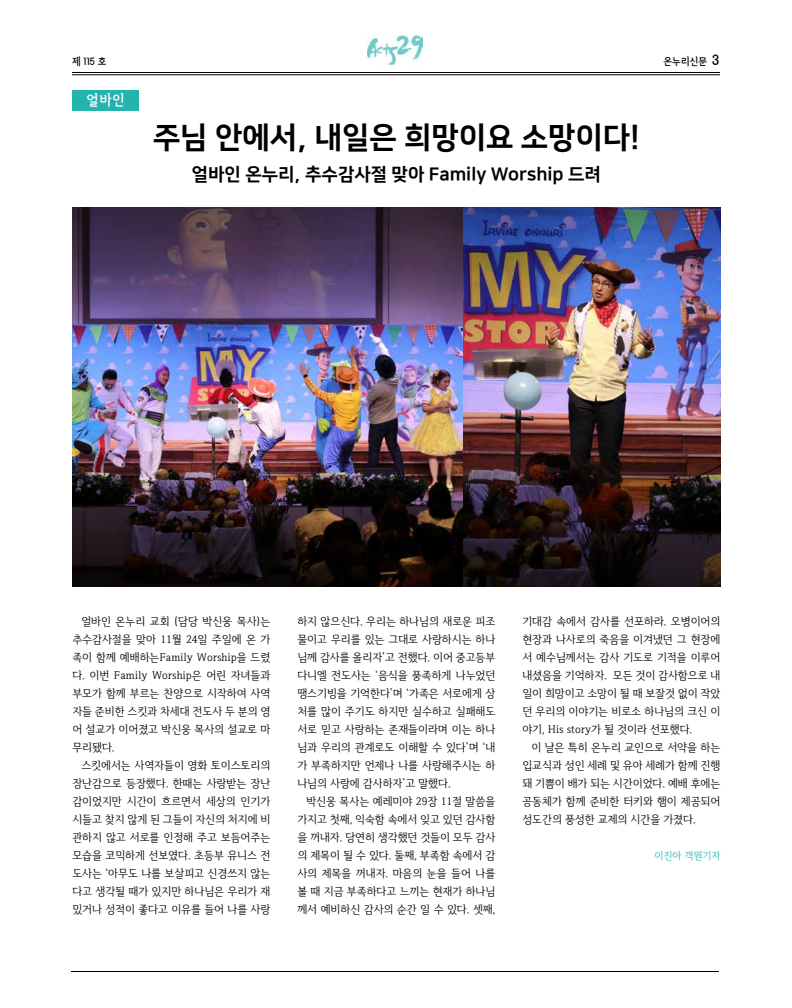
<style>
.page{position:relative;width:792px;height:1008px;background:#fff}
.page>*{position:absolute;margin:0;border:0;box-sizing:border-box;transform-origin:0 0}
.t1{font:30px "Nanum Square EB";color:#000}
.t2{font:18px "Nanum Square EB";color:#000}
.t3{font:14px "THE Banil M";color:#fff}
.t4{font:11px/18px "Iropke Batang OTFM";color:#000;text-align:justify}
.t5{font:10px "THE Banil M";color:#000}
.t6{font:10px "Iropke Batang OTFM";color:#25b4ad}
.s1{font-size:14px}
</style>
<div class="page">
<hr style="left:72px;top:72px;width:648px;height:1px;background:#000">
<img style="left:368px;top:35px;width:54px;height:30px">
<hr style="left:71px;top:972px;width:648px;height:1px;background:#000">
<hr style="left:72px;top:75px;width:648px;height:1px;background:#000">
<div style="left:72px;top:90px;width:67px;height:20px;background:#25b4ad"></div>
<img style="left:72px;top:207px;width:648px;height:380px">
<p class="t5" style="left:72px;top:56px;width:36px">제 115 호</p>
<p class="t5" style="left:664px;top:56px;width:58px">온누리신문 <span class="s1">3</span></p>
<p class="t3" style="left:87px;top:92px;width:40px">얼바인</p>
<h1 class="t1" style="left:153px;top:121px;width:488px">주님 안에서, 내일은 희망이요 소망이다!</h1>
<h2 class="t2" style="left:192px;top:164px;width:411px">얼바인 온누리, 추수감사절 맞아 Family Worship 드려</h2>
<p class="t4" style="left:72px;top:612px;width:199px;text-indent:9px">얼바인 온누리 교회 (담당 박신웅 목사)는 추수감사절을 맞아 11월 24일 주일에 온 가 족이 함께 예배하는Family Worship을 드렸 다. 이번 Family Worship은 어린 자녀들과 부모가 함께 부르는 찬양으로 시작하여 사역 자들 준비한 스킷과 차세대 전도사 두 분의 영 어 설교가 이어졌고 박신웅 목사의 설교로 마 무리됐다.</p>
<p class="t4" style="left:72px;top:756px;width:199px;text-indent:9px">스킷에서는 사역자들이 영화 토이스토리의 장난감으로 등장했다. 한때는 사랑받는 장난 감이었지만 시간이 흐르면서 세상의 인기가 시들고 찾지 않게 된 그들이 자신의 처지에 비 관하지 않고 서로를 인정해 주고 보듬어주는 모습을 코믹하게 선보였다. 초등부 유니스 전 도사는 ‘아무도 나를 보살피고 신경쓰지 않는 다고 생각될 때가 있지만 하나님은 우리가 재 밌거나 성적이 좋다고 이유를 들어 나를 사랑</p>
<p class="t4" style="left:297px;top:612px;width:199px">하지 않으신다. 우리는 하나님의 새로운 피조 물이고 우리를 있는 그대로 사랑하시는 하나 님께 감사를 올리자’고 전했다. 이어 중고등부 다니엘 전도사는 ‘음식을 풍족하게 나누었던 땡스기빙을 기억한다’며 ‘가족은 서로에게 상 처를 많이 주기도 하지만 실수하고 실패해도 서로 믿고 사랑하는 존재들이라며 이는 하나 님과 우리의 관계로도 이해할 수 있다’며 ‘내 가 부족하지만 언제나 나를 사랑해주시는 하 나님의 사랑에 감사하자’고 말했다.</p>
<p class="t4" style="left:297px;top:792px;width:200px;text-indent:9px">박신웅 목사는 예레미야 29장 11절 말씀을 가지고 첫째, 익숙함 속에서 잊고 있던 감사함 을 꺼내자. 당연히 생각했던 것들이 모두 감사 의 제목이 될 수 있다. 둘째, 부족함 속에서 감 사의 제목을 꺼내자. 마음의 눈을 들어 나를 볼 때 지금 부족하다고 느끼는 현재가 하나님 께서 예비하신 감사의 순간 일 수 있다. 셋째,</p>
<p class="t4" style="left:522px;top:612px;width:200px">기대감 속에서 감사를 선포하라. 오병이어의 현장과 나사로의 죽음을 이겨냈던 그 현장에 서 예수님께서는 감사 기도로 기적을 이루어 내셨음을 기억하자. 모든 것이 감사함으로 내 일이 희망이고 소망이 될 때 보잘것 없이 작았 던 우리의 이야기는 비로소 하나님의 크신 이 야기, His story가 될 것이라 선포했다.</p>
<p class="t4" style="left:522px;top:738px;width:199px;text-indent:9px">이 날은 특히 온누리 교인으로 서약을 하는 입교식과 성인 세례 및 유아 세례가 함께 진행 돼 기쁨이 배가 되는 시간이었다. 예배 후에는 공동체가 함께 준비한 터키와 햄이 제공되어 성도간의 풍성한 교제의 시간을 가졌다.</p>
<p class="t6" style="left:655px;top:850px;width:67px">이진아 객원기자</p>
</div>
